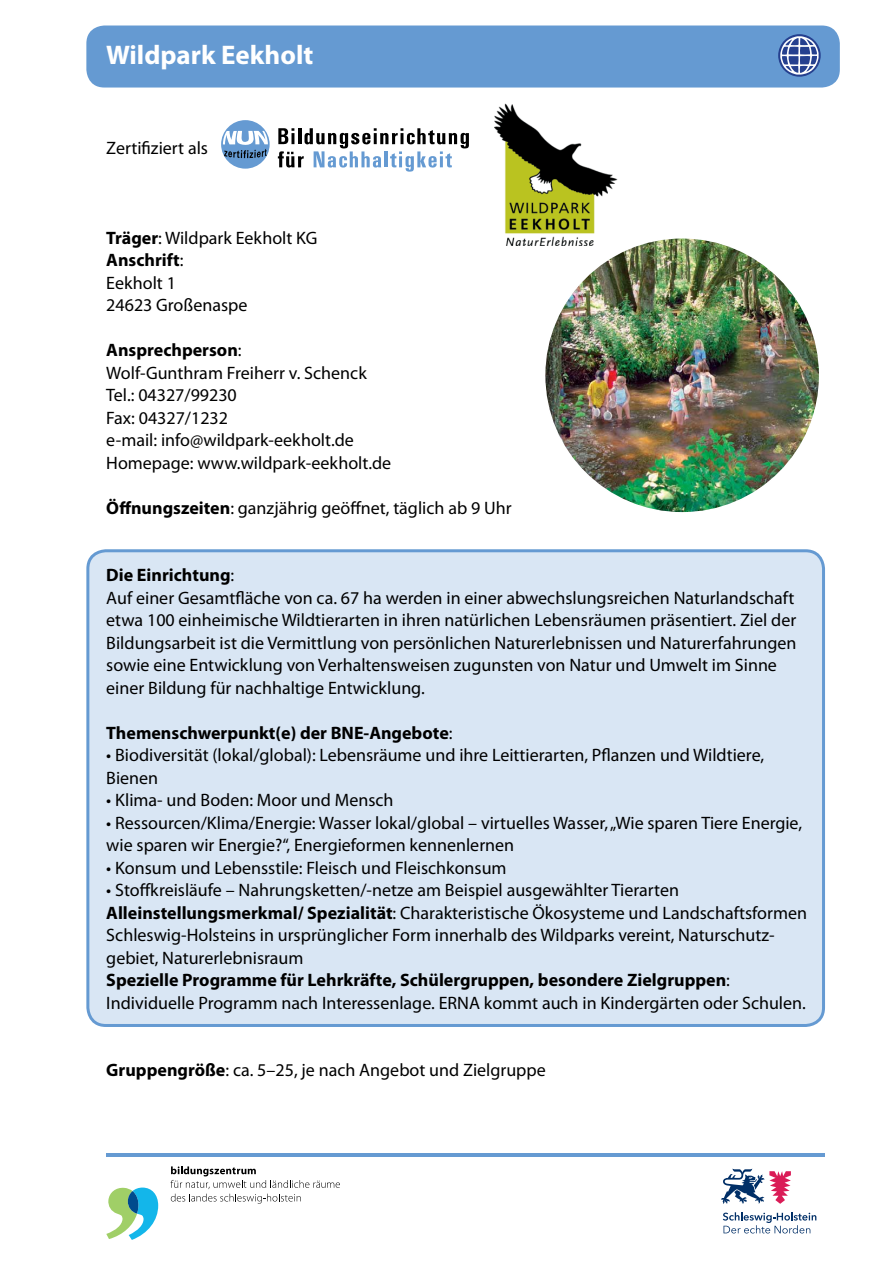
<style>
.page{position:relative;width:893px;height:1263px;background:#fff}
.page>*{position:absolute;margin:0;border:0;box-sizing:border-box;transform-origin:0 0}
.t1{font:700 27px "Myriad Pro";color:#fff}
.t2{font:18px/22.5px "Myriad Pro";color:#000}
.t3{font:700 18px "Myriad Pro";color:#000}
.s1{font-weight:700}
.s2{font-weight:400}
</style>
<div class="page">
<div style="left:86px;top:26px;width:754px;height:62px;background:#659ad2;border-radius:18px"></div>
<div style="left:88px;top:551px;width:735px;height:474px;background:#d9e6f4;border-radius:18px"></div>
<div style="left:86px;top:549px;width:739px;height:478px;border:3px solid #659ad2;border-radius:18px"></div>
<hr style="left:106px;top:1153px;width:719px;height:3px;background:#659ad2">
<img style="left:495px;top:103px;width:123px;height:142px">
<div style="left:221px;top:120px;width:49px;height:49px;background:#659ad2;border-radius:50%"></div>
<svg style="left:223px;top:131px;width:45px;height:27px"></svg>
<svg style="left:278px;top:128px;width:191px;height:44px"></svg>
<img style="left:544px;top:238px;width:276px;height:275px;border-radius:138px">
<svg style="left:171px;top:1166px;width:169px;height:38px"></svg>
<svg style="left:106px;top:1187px;width:52px;height:53px"></svg>
<svg style="left:723px;top:1212px;width:93px;height:21px"></svg>
<svg style="left:721px;top:1169px;width:70px;height:35px"></svg>
<svg style="left:778px;top:34px;width:43px;height:43px"></svg>
<svg style="left:780px;top:36px;width:39px;height:39px;background:#7389bb"></svg>
<h1 class="t1" style="left:106px;top:37px;width:209px">Wildpark Eekholt</h1>
<p class="t2" style="left:106px;top:136px;width:103px">Zertifiziert als</p>
<p class="t2" style="left:106px;top:226px;width:213px"><span class="s1">Träger</span>: Wildpark Eekholt KG<br><span class="s1">Anschrift</span>:<br>Eekholt 1<br>24623 Großenaspe</p>
<p class="t2" style="left:106px;top:339px;width:286px"><span class="s1">Ansprechperson</span>:<br>Wolf-Gunthram Freiherr v. Schenck<br>Tel.: 04327/99230<br>Fax: 04327/1232<br>e-mail: info@wildpark-eekholt.de<br>Homepage: www.wildpark-eekholt.de</p>
<p class="t2" style="left:106px;top:496px;width:407px"><span class="s1">Öffnungszeiten</span>: ganzjährig geöffnet, täglich ab 9 Uhr</p>
<p class="t2" style="left:106px;top:564px;width:692px"><span class="s1">Die Einrichtung</span>:<br>Auf einer Gesamtfläche von ca. 67 ha werden in einer abwechslungsreichen Naturlandschaft etwa 100 einheimische Wildtierarten in ihren natürlichen Lebensräumen präsentiert. Ziel der Bildungsarbeit ist die Vermittlung von persönlichen Naturerlebnissen und Naturerfahrungen sowie eine Entwicklung von Verhaltensweisen zugunsten von Natur und Umwelt im Sinne einer Bildung für nachhaltige Entwicklung.</p>
<p class="t3" style="left:106px;top:721px;width:348px">Themenschwerpunkt(e) der BNE-Angebote<span class="s2">:</span></p>
<p class="t2" style="left:106px;top:744px;width:659px">• Biodiversität (lokal/global): Lebensräume und ihre Leittierarten, Pflanzen und Wildtiere,<br>Bienen</p>
<p class="t2" style="left:106px;top:789px;width:289px">• Klima- und Boden: Moor und Mensch</p>
<p class="t2" style="left:106px;top:811px;width:697px">• Ressourcen/Klima/Energie: Wasser lokal/global – virtuelles Wasser, „Wie sparen Tiere Energie, wie sparen wir Energie?“, Energieformen kennenlernen</p>
<p class="t2" style="left:106px;top:856px;width:402px">• Konsum und Lebensstile: Fleisch und Fleischkonsum</p>
<p class="t2" style="left:106px;top:879px;width:702px">• Stoffkreisläufe – Nahrungsketten/-netze am Beispiel ausgewählter Tierarten <span class="s1">Alleinstellungsmerkmal/ Spezialität</span>: Charakteristische Ökosysteme und Landschaftsformen Schleswig-Holsteins in ursprünglicher Form innerhalb des Wildparks vereint, Naturschutz&shy;gebiet, Naturerlebnisraum<br><span class="s1">Spezielle Programme für Lehrkräfte, Schülergruppen, besondere Zielgruppen</span>:<br>Individuelle Programm nach Interessenlage. ERNA kommt auch in Kindergärten oder Schulen.</p>
<p class="t2" style="left:106px;top:1059px;width:441px"><span class="s1">Gruppengröße</span>: ca. 5–25, je nach Angebot und Zielgruppe</p>
</div>
